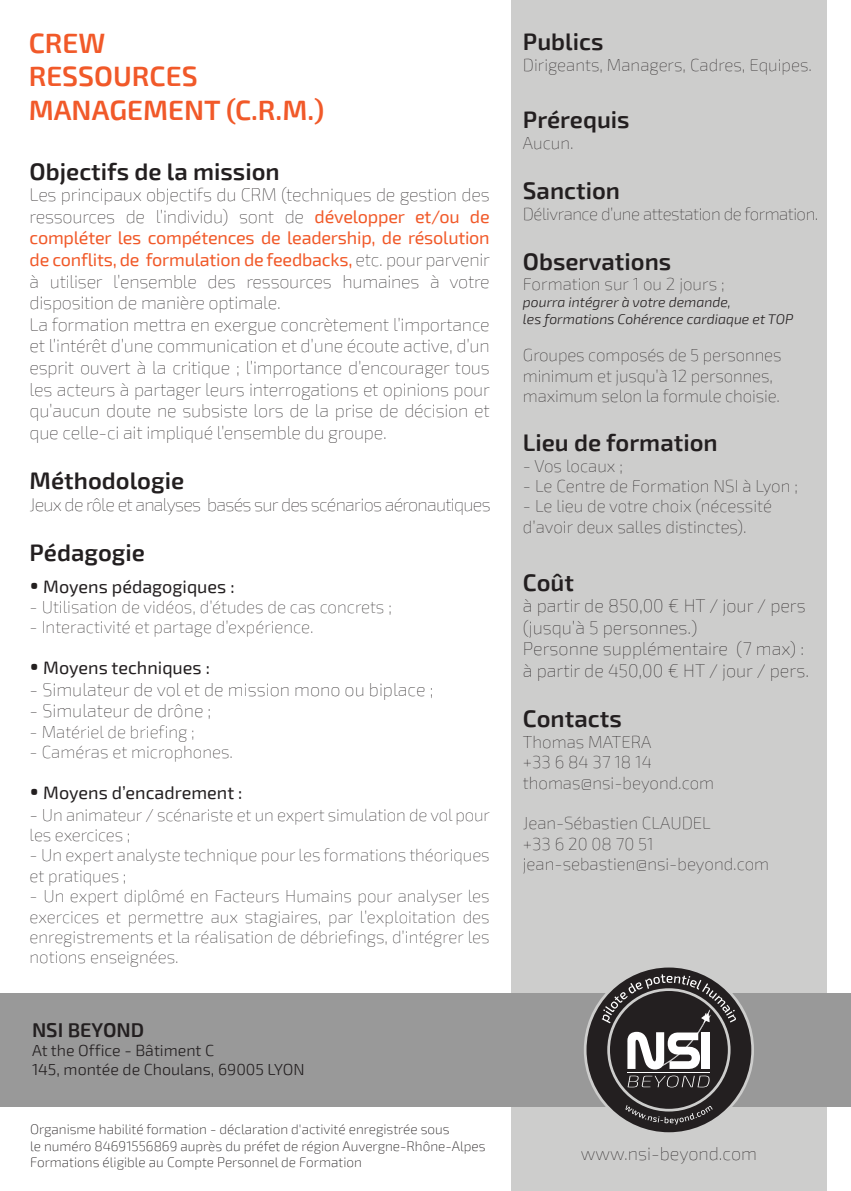
<style>
.page{position:relative;width:851px;height:1191px;background:#fff}
.page>*{position:absolute;margin:0;border:0;box-sizing:border-box;transform-origin:0 0}
.t1{font:600 28px/33.6px "Exo 2";color:#f15929}
.t2{font:600 24px "Exo 2";color:#231f20}
.t3{font:600 20px "Exo 2";color:#231f20}
.t4{font:100 18px/21.6px "Exo 2";letter-spacing:-.01em;color:#231f20}
.t5{font:18px "Exo 2";color:#231f20}
.t6{font:100 18px "Exo 2";letter-spacing:-.04em;color:#231f20}
.t7{font:100 17px/20.4px "Exo 2";color:#231f20}
.t8{font:100 17px "Exo 2";letter-spacing:-.03em;color:#231f20}
.t9{font:300 16px/19.2px "Exo 2";color:#231f20}
.t10{font:italic 300 14px/16.8px "Exo 2";color:#231f20}
.t11{font:200 13.6px/16.4px "Exo 2";color:#231f20}
.s1{font-weight:400;color:#f15929}
.s2{font-weight:700;font-size:26px}
.s3{font-size:18px}
</style>
<div class="page">
<div style="left:511px;top:0;width:315px;height:1191px;background:#cdcdcc"></div>
<div style="left:0;top:993px;width:850px;height:113px;background:#999"></div>
<svg style="left:583px;top:967px;width:170px;height:166px"></svg>
<hr style="left:627px;top:1072px;width:82px;height:1px;background:#fff">
<h1 class="t1" style="left:29px;top:27px;width:297px">CREW<br>RESSOURCES<br>MANAGEMENT (C.R.M.)</h1>
<h2 class="t2" style="left:30px;top:157px;width:251px">Objectifs de la mission</h2>
<p class="t4" style="left:30px;top:184px;width:462px">Les principaux objectifs du CRM (techniques de gestion des ressources de l’individu) sont de <span class="s1">développer et/ou de compléter les compétences de leadership, de résolution de conflits, de formulation de feedbacks,</span> etc. pour parvenir à utiliser l’ensemble des ressources humaines à votre disposition de manière optimale.<br>La formation mettra en exergue concrètement l’importance et l’intérêt d’une communication et d’une écoute active, d’un esprit ouvert à la critique ; l’importance d’encourager tous les acteurs à partager leurs interrogations et opinions pour qu’aucun doute ne subsiste lors de la prise de décision et que celle-ci ait impliqué l’ensemble du groupe.</p>
<h2 class="t2" style="left:30px;top:466px;width:156px">Méthodologie</h2>
<p class="t6" style="left:30px;top:494px;width:462px">Jeux de rôle et analyses basés sur des scénarios aéronautiques</p>
<h2 class="t2" style="left:30px;top:538px;width:117px">Pédagogie</h2>
<p class="t5" style="left:30px;top:575px;width:206px"><span class="s2">•</span> Moyens pédagogiques :</p>
<p class="t7" style="left:30px;top:597px;width:364px">- Utilisation de vidéos, d’études de cas concrets ;</p>
<p class="t7" style="left:30px;top:617px;width:285px">- Interactivité et partage d’expérience.</p>
<p class="t5" style="left:30px;top:657px;width:182px"><span class="s2">•</span> Moyens techniques :</p>
<p class="t4" style="left:30px;top:679px;width:405px">- Simulateur de vol et de mission mono ou biplace ;</p>
<p class="t4" style="left:30px;top:700px;width:183px">- Simulateur de drône ;</p>
<p class="t7" style="left:30px;top:722px;width:167px">- Matériel de briefing ;</p>
<p class="t7" style="left:30px;top:742px;width:205px">- Caméras et microphones.</p>
<p class="t5" style="left:30px;top:782px;width:214px"><span class="s2">•</span> Moyens d’encadrement :</p>
<p class="t7" style="left:30px;top:805px;width:462px"><span class="s3">-</span> Un animateur / scénariste et un expert simulation de vol pour les exercices ;</p>
<p class="t7" style="left:30px;top:845px;width:461px">- Un expert analyste technique pour les formations théoriques et pratiques ;</p>
<p class="t7" style="left:30px;top:886px;width:461px;text-align:justify">- Un expert diplômé en Facteurs Humains pour analyser les exercices et permettre aux stagiaires, par l’exploitation des enregistrements et la réalisation de débriefings, d’intégrer les notions enseignées.</p>
<p class="t3" style="left:32px;top:1018px;width:114px">NSI BEYOND</p>
<p class="t9" style="left:32px;top:1041px;width:274px">At the Office - Bâtiment C<br>145, montée de Choulans, 69005 LYON</p>
<p class="t11" style="left:30px;top:1121px;width:457px">Organisme habilité formation - déclaration d'activité enregistrée sous<br>le numéro 84691556869 auprès du préfet de région Auvergne-Rhône-Alpes<br>Formations éligible au Compte Personnel de Formation</p>
<h2 class="t2" style="left:523px;top:28px;width:82px">Publics</h2>
<p class="t7" style="left:523px;top:55px;width:290px">Dirigeants, Managers, Cadres, Equipes.</p>
<h2 class="t2" style="left:523px;top:106px;width:108px">Prérequis</h2>
<p class="t7" style="left:523px;top:133px;width:52px">Aucun.</p>
<h2 class="t2" style="left:523px;top:176px;width:99px">Sanction</h2>
<p class="t8" style="left:523px;top:204px;width:297px">Délivrance d’une attestation de formation.</p>
<h2 class="t2" style="left:523px;top:247px;width:150px">Observations</h2>
<p class="t7" style="left:523px;top:274px;width:203px">Formation sur 1 ou 2 jours ;</p>
<p class="t10" style="left:523px;top:294px;width:272px">pourra intégrer à votre demande,<br>les formations Cohérence cardiaque et TOP</p>
<p class="t7" style="left:523px;top:345px;width:260px">Groupes composés de 5 personnes minimum et jusqu’à 12 personnes, maximum selon la formule choisie.</p>
<h2 class="t2" style="left:523px;top:428px;width:196px">Lieu de formation</h2>
<p class="t7" style="left:523px;top:456px;width:102px">- Vos locaux ;</p>
<p class="t7" style="left:523px;top:476px;width:276px">- Le Centre de Formation NSI à Lyon ;</p>
<p class="t7" style="left:523px;top:496px;width:250px">- Le lieu de votre choix (nécessité d’avoir deux salles distinctes).</p>
<h2 class="t2" style="left:523px;top:568px;width:53px">Coût</h2>
<p class="t4" style="left:523px;top:595px;width:287px">à partir de 850,00 € HT / jour / pers (jusqu’à 5 personnes.)<br>Personne supplémentaire (7 max) : à partir de 450,00 € HT / jour / pers.</p>
<h2 class="t2" style="left:523px;top:704px;width:100px">Contacts</h2>
<p class="t7" style="left:523px;top:732px;width:193px">Thomas MATERA<br>+33 6 84 37 18 14 thomas@nsi-beyond.com</p>
<p class="t7" style="left:523px;top:813px;width:248px">Jean-Sébastien CLAUDEL<br>+33 6 20 08 70 51 jean-sebastien@nsi-beyond.com</p>
<p class="t4" style="left:580px;top:1143px;width:178px">www.nsi-beyond.com</p>
</div>
